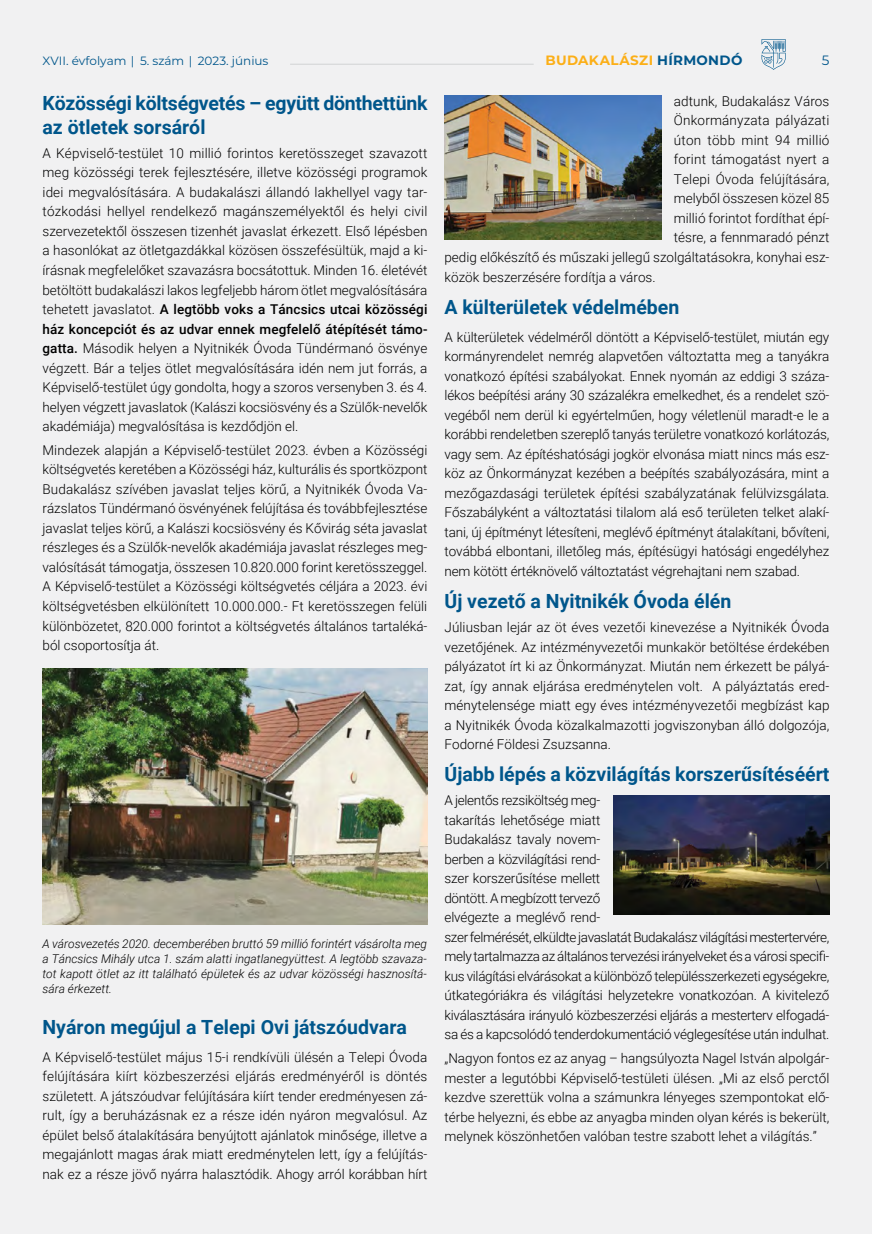
<style>
.page{position:relative;width:872px;height:1234px;background:#fff}
.page>*{position:absolute;margin:0;border:0;box-sizing:border-box;transform-origin:0 0}
.bh{font:700 19.5px "Roboto";color:#00568b}
.bh-2{font:300 13.5px/19.5px "Roboto";letter-spacing:-.005em;color:#000;text-align:justify}
.bh-3{font:300 13.5px "Roboto";letter-spacing:.015em;color:#000}
.t1{font:700 13.5px "Montserrat";letter-spacing:.025em;color:#fcaf17}
.Body_Text{font:13.5px "Montserrat";color:#00568b}
.bh-4{font:italic 300 12px/15px "Roboto";color:#000;text-align:justify}
.t2{font:12px "Montserrat";color:#00568b}
.s1{color:#00568b}
.s2{font-weight:500}
</style>
<div class="page">
<div style="left:0;top:0;width:872px;height:1233px;background:#f1f1f2"></div>
<hr style="left:290px;top:64px;width:243px;height:1px;background:#d1d3d4">
<svg style="left:761px;top:39px;width:25px;height:31px"></svg>
<img style="left:43px;top:668px;width:384px;height:256px">
<img style="left:445px;top:96px;width:216px;height:144px">
<img style="left:613px;top:795px;width:216px;height:119px">
<p class="t2" style="left:43px;top:52px;width:227px">XVII. évfolyam | 5. szám | 2023. június</p>
<p class="t1" style="left:545px;top:50px;width:198px">BUDAKALÁSZI <span class="s1">HÍRMONDÓ</span></p>
<p class="Body_Text" style="left:821px;top:51px;width:9px">5</p>
<p class="bh" style="left:43px;top:90px;width:386px">Közösségi költségvetés – együtt dönthettünk</p>
<p class="bh" style="left:43px;top:113px;width:164px">az ötletek sorsáról</p>
<p class="bh-2" style="left:43px;top:143px;width:386px">A Képviselő-testület 10 millió forintos keretösszeget szavazott meg közösségi terek fejlesztésére, illetve közösségi programok idei megvalósítására. A budakalászi állandó lakhellyel vagy tar&shy;tózkodási hellyel rendelkező magánszemélyektől és helyi civil szervezetektől összesen tizenhét javaslat érkezett. Első lépésben a hasonlókat az ötletgazdákkal közösen összefésültük, majd a ki&shy;írásnak megfelelőket szavazásra bocsátottuk. Minden 16. életévét betöltött budakalászi lakos legfeljebb három ötlet megvalósítására tehetett javaslatot. <span class="s2">A legtöbb voks a Táncsics utcai közösségi ház koncepciót és az udvar ennek megfelelő átépítését támo&shy;gatta.</span> Második helyen a Nyitnikék Óvoda Tündérmanó ösvénye végzett. Bár a teljes ötlet megvalósítására idén nem jut forrás, a Képviselő-testület úgy gondolta, hogy a szoros versenyben 3. és 4. helyen végzett javaslatok (Kalászi kocsiösvény és a Szülők-nevelők akadémiája) megvalósítása is kezdődjön el.</p>
<p class="bh-2" style="left:43px;top:440px;width:386px">Mindezek alapján a Képviselő-testület 2023. évben a Közösségi költségvetés keretében a Közösségi ház, kulturális és sportközpont Budakalász szívében javaslat teljes körű, a Nyitnikék Óvoda Va&shy;rázslatos Tündérmanó ösvényének felújítása és továbbfejlesztése javaslat teljes körű, a Kalászi kocsiösvény és Kővirág séta javaslat részleges és a Szülők-nevelők akadémiája javaslat részleges meg&shy;valósítását támogatja, összesen 10.820.000 forint keretösszeggel.<br>A Képviselő-testület a Közösségi költségvetés céljára a 2023. évi költségvetésben elkülönített 10.000.000.- Ft keretösszegen felüli különbözetet, 820.000 forintot a költségvetés általános tartaléká&shy;ból csoportosítja át.</p>
<p class="bh-2" style="left:674px;top:91px;width:157px">adtunk, Budakalász Város</p>
<p class="bh-3" style="left:674px;top:111px;width:157px">Önkormányzata pályázati</p>
<p class="bh-3" style="left:674px;top:131px;width:157px">úton több mint 94 millió</p>
<p class="bh-2" style="left:674px;top:149px;width:157px">forint támogatást nyert a</p>
<p class="bh-2" style="left:674px;top:169px;width:157px">Telepi Óvoda felújítására,</p>
<p class="bh-2" style="left:674px;top:188px;width:157px">melyből összesen közel 85</p>
<p class="bh-2" style="left:674px;top:208px;width:157px">millió forintot fordíthat épí-</p>
<p class="bh-2" style="left:674px;top:227px;width:157px">tésre, a fennmaradó pénzt</p>
<p class="bh-2" style="left:444px;top:247px;width:386px">pedig előkészítő és műszaki jellegű szolgáltatásokra, konyhai esz-</p>
<p class="bh-2" style="left:444px;top:266px;width:213px">közök beszerzésére fordítja a város.</p>
<p class="bh" style="left:444px;top:293px;width:236px">A külterületek védelmében</p>
<p class="bh-2" style="left:444px;top:327px;width:386px">A külterületek védelméről döntött a Képviselő-testület, miután egy kormányrendelet nemrég alapvetően változtatta meg a tanyákra vonatkozó építési szabályokat. Ennek nyomán az eddigi 3 száza&shy;lékos beépítési arány 30 százalékra emelkedhet, és a rendelet szö&shy;vegéből nem derül ki egyértelműen, hogy véletlenül maradt-e le a korábbi rendeletben szereplő tanyás területre vonatkozó korlátozás, vagy sem. Az építéshatósági jogkör elvonása miatt nincs más esz&shy;köz az Önkormányzat kezében a beépítés szabályozására, mint a mezőgazdasági területek építési szabályzatának felülvizsgálata.<br>Főszabályként a változtatási tilalom alá eső területen telket alakí&shy;tani, új építményt létesíteni, meglévő építményt átalakítani, bővíteni, továbbá elbontani, illetőleg más, építésügyi hatósági engedélyhez nem kötött értéknövelő változtatást végrehajtani nem szabad.</p>
<p class="bh" style="left:444px;top:587px;width:288px">Új vezető a Nyitnikék Óvoda élén</p>
<p class="bh-2" style="left:444px;top:617px;width:386px">Júliusban lejár az öt éves vezetői kinevezése a Nyitnikék Óvoda vezetőjének. Az intézményvezetői munkakör betöltése érdekében pályázatot írt ki az Önkormányzat. Miután nem érkezett be pályá&shy;zat, így annak eljárása eredménytelen volt. A pályáztatás ered&shy;ménytelensége miatt egy éves intézményvezetői megbízást kap a Nyitnikék Óvoda közalkalmazotti jogviszonyban álló dolgozója, Fodorné Földesi Zsuzsanna.</p>
<p class="bh" style="left:444px;top:760px;width:386px">Újabb lépés a közvilágítás korszerűsítéséért</p>
<p class="bh-2" style="left:444px;top:790px;width:386px;text-align:left">A jelentős rezsiköltség meg-<br>takarítás lehetősége miatt<br>Budakalász tavaly novem-<br>berben a közvilágítási rend-<br>szer korszerűsítése mellett<br>döntött. A megbízott tervező<br>elvégezte a meglévő rend-<br>szer felmérését, elküldte javaslatát Budakalász világítási mestertervére, mely tartalmazza az általános tervezési irányelveket és a városi specifi&shy;kus világítási elvárásokat a különböző településszerkezeti egységekre, útkategóriákra és világítási helyzetekre vonatkozóan. A kivitelező kiválasztására irányuló közbeszerzési eljárás a mesterterv elfogadá&shy;sa és a kapcsolódó tenderdokumentáció véglegesítése után indulhat.</p>
<p class="bh-2" style="left:444px;top:1047px;width:386px">„Nagyon fontos ez az anyag – hangsúlyozta Nagel István alpolgár&shy;mester a legutóbbi Képviselő-testületi ülésen. „Mi az első perctől kezdve szerettük volna a számunkra lényeges szempontokat elő&shy;térbe helyezni, és ebbe az anyagba minden olyan kérés is bekerült, melynek köszönhetően valóban testre szabott lehet a világítás.”</p>
<p class="bh-4" style="left:43px;top:935px;width:386px">A városvezetés 2020. decemberében bruttó 59 millió forintért vásárolta meg a Táncsics Mihály utca 1. szám alatti ingatlanegyüttest. A legtöbb szavaza&shy;tot kapott ötlet az itt található épületek és az udvar közösségi hasznosítá&shy;sára érkezett.</p>
<p class="bh" style="left:43px;top:1012px;width:366px">Nyáron megújul a Telepi Ovi játszóudvara</p>
<p class="bh-2" style="left:43px;top:1046px;width:386px">A Képviselő-testület május 15-i rendkívüli ülésén a Telepi Óvoda felújítására kiírt közbeszerzési eljárás eredményéről is döntés született. A játszóudvar felújítására kiírt tender eredményesen zá&shy;rult, így a beruházásnak ez a része idén nyáron megvalósul. Az épület belső átalakítására benyújtott ajánlatok minősége, illetve a megajánlott magas árak miatt eredménytelen lett, így a felújítás&shy;nak ez a része jövő nyárra halasztódik. Ahogy arról korábban hírt</p>
</div>
